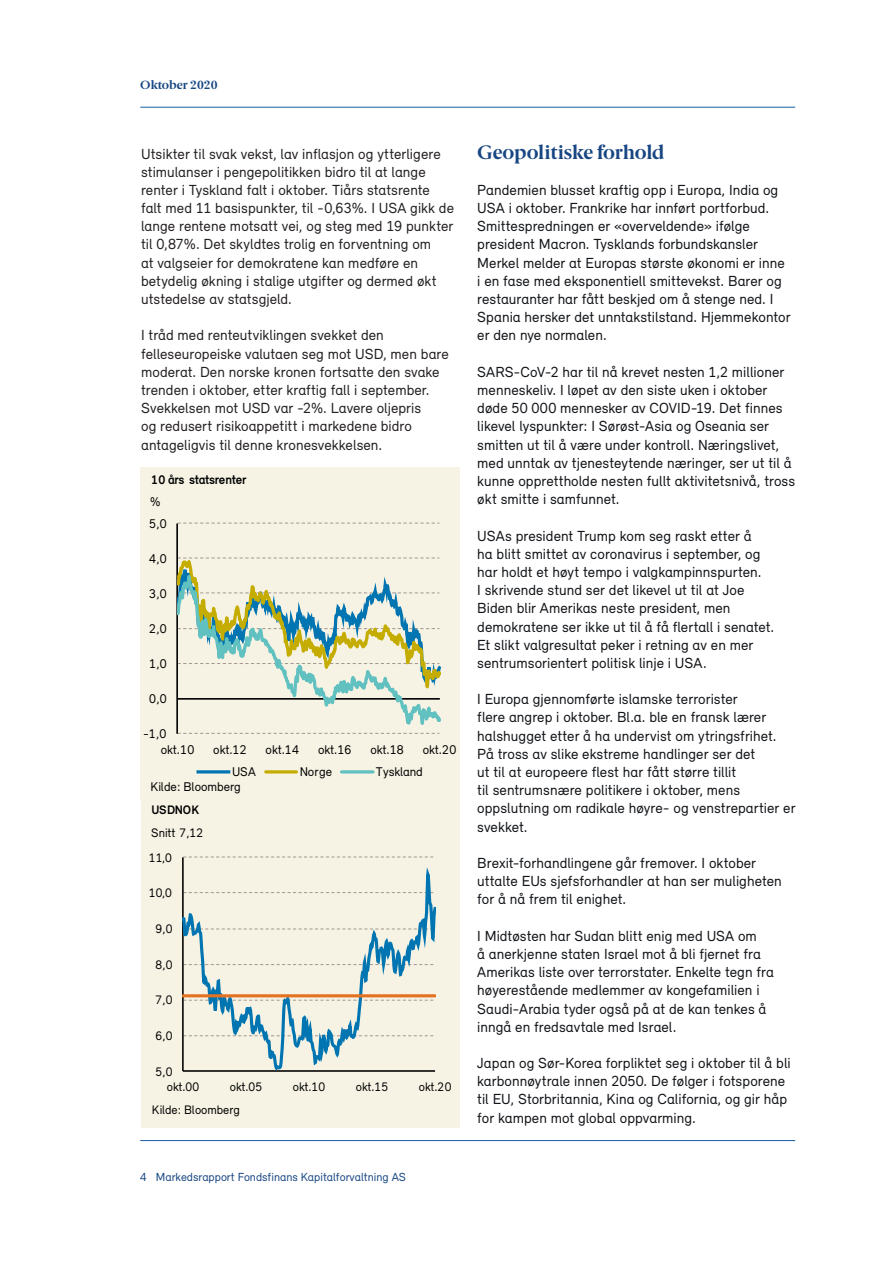
<style>
.page{position:relative;width:893px;height:1263px;background:#fff}
.page>*{position:absolute;margin:0;border:0;box-sizing:border-box;transform-origin:0 0}
.Mellomoverskrift{font:700 19.5px "Berlingske Serif";letter-spacing:-.015em;color:#174682}
.Mellomoverskrift-2{font:15px/18.1px "Relevant";letter-spacing:.005em;color:#111418}
.Mellomoverskrift-3{font:15px/18.1px "Relevant";letter-spacing:.005em;color:#231f20}
.t1{font:13.05px "Relevant";color:#000}
.t2{font:700 13.05px "Relevant";letter-spacing:-.025em;color:#000}
.t3{font:12.6px "Relevant";color:#000}
.t4{font:700 12.6px "Relevant";letter-spacing:-.02em;color:#000}
.t5{font:12px "Relevant";color:#174682}
.t6{font:700 12px "Berlingske Serif";color:#174682}
</style>
<div class="page">
<div style="left:140px;top:468px;width:320px;height:333px;background:#f6f3e4"></div>
<svg style="left:178px;top:733px;width:261px;height:1px"></svg>
<svg style="left:178px;top:523px;width:261px;height:1px"></svg>
<hr style="left:176px;top:523px;width:2px;height:211px;background:#000">
<svg style="left:177px;top:557px;width:264px;height:168px"></svg>
<hr style="left:198px;top:770px;width:31px;height:3px;background:#0175b1">
<hr style="left:266px;top:770px;width:30px;height:3px;background:#c5ac00">
<hr style="left:342px;top:770px;width:31px;height:3px;background:#61c0c0">
<hr style="left:140px;top:107px;width:655px;height:1px;background:#175d9e">
<hr style="left:140px;top:1140px;width:655px;height:1px;background:#175d9e">
<div style="left:141px;top:794px;width:319px;height:333px;background:#f6f3e4"></div>
<svg style="left:183px;top:856px;width:251px;height:1px"></svg>
<hr style="left:182px;top:857px;width:2px;height:214px;background:#000">
<svg style="left:183px;top:868px;width:253px;height:204px"></svg>
<hr style="left:183px;top:994px;width:252px;height:3px;background:#e37221">
<p class="t6" style="left:140px;top:75px;width:79px">Oktober 2020</p>
<p class="Mellomoverskrift-3" style="left:141px;top:144px;width:314px">Utsikter til svak vekst, lav inflasjon og ytterligere stimulanser i pengepolitikken bidro til at lange renter i Tyskland falt i oktober. Tiårs statsrente falt med 11 basispunkter, til -0,63%. I USA gikk de lange rentene motsatt vei, og steg med 19 punkter til 0,87%. Det skyldtes trolig en forventning om<br>at valgseier for demokratene kan medføre en betydelig økning i stalige utgifter og dermed økt utstedelse av statsgjeld.</p>
<p class="Mellomoverskrift-3" style="left:141px;top:326px;width:309px">I tråd med renteutviklingen svekket den felleseuropeiske valutaen seg mot USD, men bare moderat. Den norske kronen fortsatte den svake trenden i oktober, etter kraftig fall i september.<br>Svekkelsen mot USD var -2%. Lavere oljepris<br>og redusert risikoappetitt i markedene bidro antageligvis til denne kronesvekkelsen.</p>
<p class="t2" style="left:151px;top:472px;width:97px">10 års statsrenter</p>
<p class="t1" style="left:150px;top:494px;width:12px">%</p>
<p class="t1" style="left:149px;top:515px;width:19px">5,0</p>
<p class="t1" style="left:149px;top:550px;width:19px">4,0</p>
<p class="t1" style="left:149px;top:585px;width:19px">3,0</p>
<p class="t1" style="left:149px;top:620px;width:19px">2,0</p>
<p class="t1" style="left:149px;top:655px;width:19px">1,0</p>
<p class="t1" style="left:149px;top:690px;width:19px">0,0</p>
<p class="t1" style="left:143px;top:725px;width:25px">-1,0</p>
<p class="t1" style="left:161px;top:741px;width:35px">okt.10</p>
<p class="t1" style="left:213px;top:741px;width:35px">okt.12</p>
<p class="t1" style="left:266px;top:741px;width:35px">okt.14</p>
<p class="t1" style="left:318px;top:741px;width:35px">okt.16</p>
<p class="t1" style="left:370px;top:741px;width:35px">okt.18</p>
<p class="t1" style="left:423px;top:741px;width:35px">okt.20</p>
<p class="t1" style="left:232px;top:764px;width:25px">USA</p>
<p class="t1" style="left:300px;top:764px;width:34px">Norge</p>
<p class="t1" style="left:376px;top:764px;width:48px">Tyskland</p>
<p class="t1" style="left:150px;top:779px;width:92px">Kilde: Bloomberg</p>
<p class="t4" style="left:151px;top:802px;width:49px">USDNOK</p>
<p class="t3" style="left:151px;top:825px;width:54px">Snitt 7,12</p>
<p class="t3" style="left:149px;top:850px;width:25px">11,0</p>
<p class="t3" style="left:149px;top:885px;width:25px">10,0</p>
<p class="t3" style="left:156px;top:921px;width:18px">9,0</p>
<p class="t3" style="left:156px;top:957px;width:18px">8,0</p>
<p class="t3" style="left:156px;top:992px;width:18px">7,0</p>
<p class="t3" style="left:156px;top:1028px;width:18px">6,0</p>
<p class="t3" style="left:156px;top:1063px;width:18px">5,0</p>
<p class="t3" style="left:167px;top:1079px;width:34px">okt.00</p>
<p class="t3" style="left:230px;top:1079px;width:34px">okt.05</p>
<p class="t3" style="left:293px;top:1079px;width:34px">okt.10</p>
<p class="t3" style="left:356px;top:1079px;width:34px">okt.15</p>
<p class="t3" style="left:419px;top:1079px;width:34px">okt.20</p>
<p class="t3" style="left:152px;top:1102px;width:89px">Kilde: Bloomberg</p>
<p class="t5" style="left:140px;top:1169px;width:267px">4 Markedsrapport Fondsfinans Kapitalforvaltning AS</p>
<p class="Mellomoverskrift" style="left:477px;top:136px;width:188px">Geopolitiske forhold</p>
<p class="Mellomoverskrift-2" style="left:477px;top:180px;width:315px">Pandemien blusset kraftig opp i Europa, India og USA i oktober. Frankrike har innført portforbud.<br>Smittespredningen er «overveldende» ifølge president Macron. Tysklands forbundskansler Merkel melder at Europas største økonomi er inne i en fase med eksponentiell smittevekst. Barer og restauranter har fått beskjed om å stenge ned. I Spania hersker det unntakstilstand. Hjemmekontor er den nye normalen.</p>
<p class="Mellomoverskrift-2" style="left:477px;top:362px;width:319px">SARS-CoV-2 har til nå krevet nesten 1,2 millioner menneskeliv. I løpet av den siste uken i oktober døde 50 000 mennesker av COVID-19. Det finnes likevel lyspunkter: I Sørøst-Asia og Oseania ser smitten ut til å være under kontroll. Næringslivet, med unntak av tjenesteytende næringer, ser ut til å kunne opprettholde nesten fullt aktivitetsnivå, tross økt smitte i samfunnet.</p>
<p class="Mellomoverskrift-2" style="left:477px;top:526px;width:298px">USAs president Trump kom seg raskt etter å<br>ha blitt smittet av coronavirus i september, og har holdt et høyt tempo i valgkampinnspurten.<br>I skrivende stund ser det likevel ut til at Joe Biden blir Amerikas neste president, men demokratene ser ikke ut til å få flertall i senatet.<br>Et slikt valgresultat peker i retning av en mer sentrumsorientert politisk linje i USA.</p>
<p class="Mellomoverskrift-2" style="left:477px;top:690px;width:320px">I Europa gjennomførte islamske terrorister<br>flere angrep i oktober. Bl.a. ble en fransk lærer halshugget etter å ha undervist om ytringsfrihet.<br>På tross av slike ekstreme handlinger ser det<br>ut til at europeere flest har fått større tillit<br>til sentrumsnære politikere i oktober, mens oppslutning om radikale høyre- og venstrepartier er svekket.</p>
<p class="Mellomoverskrift-2" style="left:477px;top:853px;width:306px">Brexit-forhandlingene går fremover. I oktober uttalte EUs sjefsforhandler at han ser muligheten for å nå frem til enighet.</p>
<p class="Mellomoverskrift-2" style="left:477px;top:926px;width:298px">I Midtøsten har Sudan blitt enig med USA om<br>å anerkjenne staten Israel mot å bli fjernet fra Amerikas liste over terrorstater. Enkelte tegn fra høyerestående medlemmer av kongefamilien i Saudi-Arabia tyder også på at de kan tenkes å inngå en fredsavtale med Israel.</p>
<p class="Mellomoverskrift-2" style="left:477px;top:1054px;width:315px">Japan og Sør-Korea forpliktet seg i oktober til å bli karbonnøytrale innen 2050. De følger i fotsporene til EU, Storbritannia, Kina og California, og gir håp for kampen mot global oppvarming.</p>
</div>
